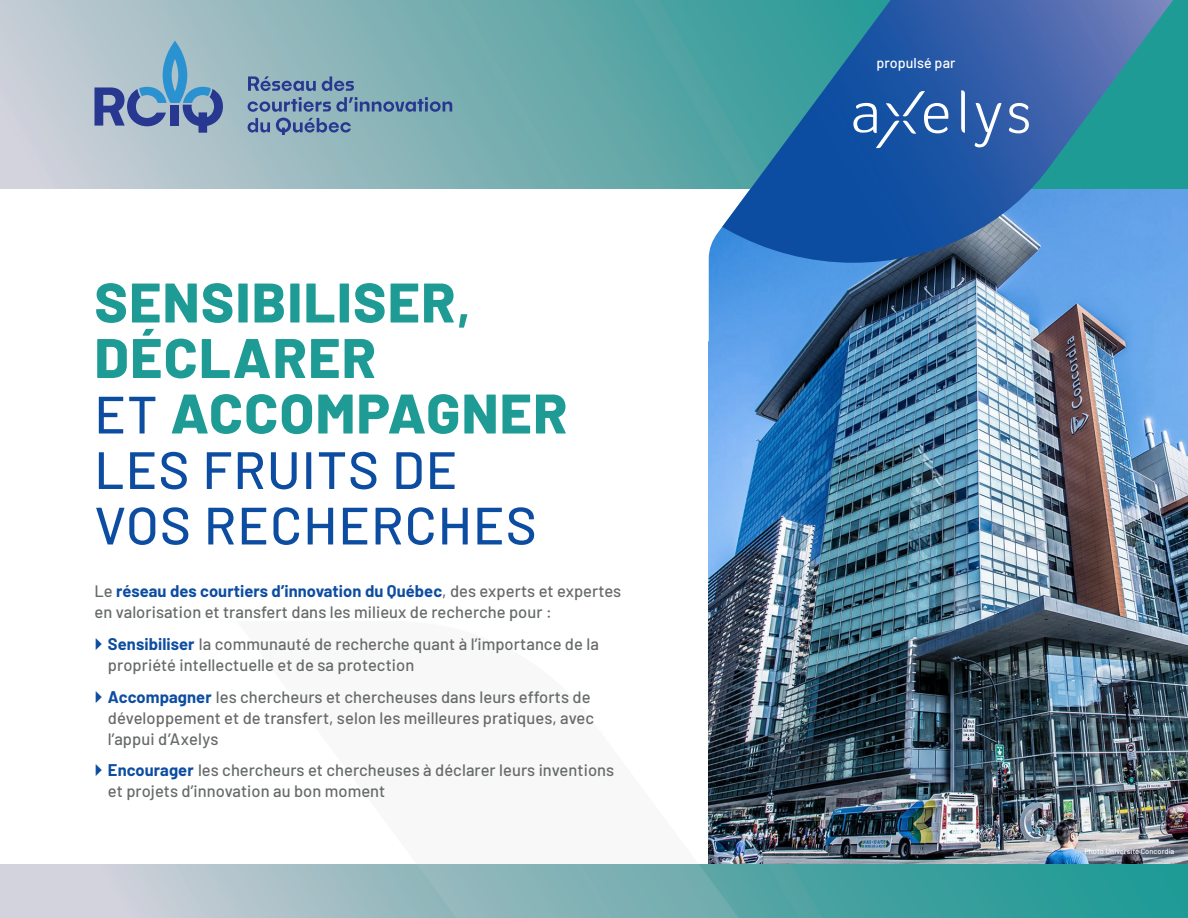
<style>
.page{position:relative;width:1188px;height:918px;background:#fff}
.page>*{position:absolute;margin:0;border:0;box-sizing:border-box;transform-origin:0 0}
.t1{font:800 55.65px/55.5px "Barlow";letter-spacing:.025em;color:#1f9b96}
.t2{font:500 52.5px/55.5px "Barlow";letter-spacing:.025em;color:#0d4da1}
.t3{font:500 16.5px/21px "Barlow";letter-spacing:.005em;color:#676a6a}
.t4{font:500 14.25px "Barlow";letter-spacing:.005em;color:#fff}
.t5{font:500 7.5px "Barlow";letter-spacing:.005em;color:#fff}
.s1{font-weight:700;font-size:52.5px}
.s2{font-weight:500;font-size:52.5px;color:#0d4da1}
.s3{font-weight:700;color:#0d4da1}
</style>
<div class="page">
<img style="left:709px;top:189px;width:479px;height:675px">
<svg style="left:708px;top:189px;width:118px;height:152px;background:#5fa1e5"></svg>
<svg style="left:0;top:0;width:1188px;height:189px;background:#85b4b8"></svg>
<svg style="left:0;top:864px;width:1188px;height:54px;background:#6db1b3"></svg>
<svg style="left:236px;top:621px;width:593px;height:297px"></svg>
<svg style="left:722px;top:0;width:451px;height:263px;background:#3376aa"></svg>
<svg style="left:1009px;top:103px;width:20px;height:30px"></svg>
<svg style="left:975px;top:103px;width:27px;height:44px"></svg>
<svg style="left:853px;top:91px;width:95px;height:57px;background:#3d6eb2"></svg>
<svg style="left:961px;top:90px;width:4px;height:43px"></svg>
<svg style="left:248px;top:76px;width:68px;height:15px"></svg>
<svg style="left:322px;top:76px;width:32px;height:15px"></svg>
<svg style="left:248px;top:97px;width:204px;height:15px;background:#6989ab"></svg>
<svg style="left:248px;top:118px;width:22px;height:15px"></svg>
<svg style="left:276px;top:118px;width:75px;height:17px"></svg>
<svg style="left:95px;top:41px;width:128px;height:92px;background:#86a3c0"></svg>
<h1 class="t1" style="left:94px;top:271px;width:474px">SENSIBILISER<span class="s1">,<br></span>DÉCLARER<br><span class="s2">ET</span> ACCOMPAGNER</h1>
<h2 class="t2" style="left:95px;top:438px;width:444px">LES FRUITS DE<br>VOS RECHERCHES</h2>
<p class="t3" style="left:94px;top:579px;width:528px">Le <span class="s3">réseau des courtiers d’innovation du Québec</span>, des experts et expertes en valorisation et transfert dans les milieux de recherche pour :</p>
<p class="t3" style="left:108px;top:632px;width:493px"><span class="s3">Sensibiliser</span> la communauté de recherche quant à l’importance de la propriété intellectuelle et de sa protection</p>
<p class="t3" style="left:108px;top:685px;width:488px"><span class="s3">Accompagner</span> les chercheurs et chercheuses dans leurs efforts de développement et de transfert, selon les meilleures pratiques, avec l’appui d’Axelys</p>
<p class="t3" style="left:108px;top:759px;width:508px"><span class="s3">Encourager</span> les chercheurs et chercheuses à déclarer leurs inventions et projets d’innovation au bon moment</p>
<p class="t4" style="left:877px;top:53px;width:80px">propulsé par</p>
<p class="t5" style="left:1084px;top:845px;width:92px">Photo Université Concordia</p>
</div>
